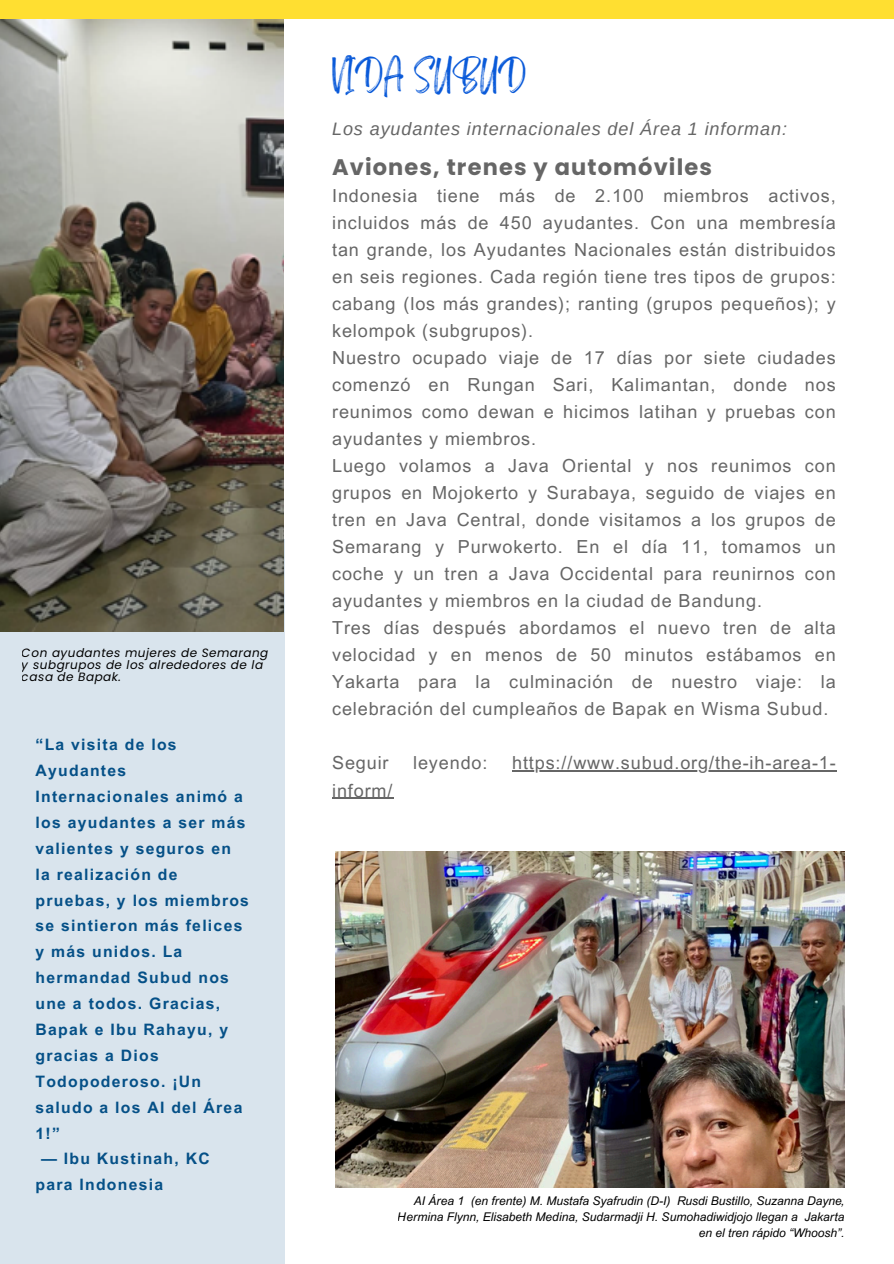
<style>
.page{position:relative;width:894px;height:1264px;background:#fff}
.page>*{position:absolute;margin:0;border:0;box-sizing:border-box;transform-origin:0 0}
.t1{font:24px "Brightwall";color:#0a5ad9}
.t2{font:700 22.5px "Poppins";letter-spacing:.05em;color:#666}
.t3{font:18px/27px "Arial MT Pro";letter-spacing:.05em;color:#666}
.t4{font:italic 18px "Arimo";letter-spacing:.05em;color:#666}
.t5{font:700 15.75px/26px "Arial MT Pro";letter-spacing:.08em;color:#055087}
.t6{font:italic 12px/16px "Arial MT Pro";color:#000;text-align:right}
.t7{font:italic 12px/12px "Poppins";letter-spacing:.04em;color:#000}
</style>
<div class="page">
<div style="left:0;top:540px;width:284px;height:723px;background:#d9e4ed"></div>
<div style="left:0;top:0;width:893px;height:19px;background:#ffdf31"></div>
<img style="left:335px;top:851px;width:509px;height:336px">
<img style="left:0;top:19px;width:283px;height:612px">
<hr style="left:512px;top:770px;width:324px;height:1px;background:#666">
<hr style="left:332px;top:797px;width:61px;height:1px;background:#666">
<p class="t7" style="left:22px;top:647px;width:248px">Con ayudantes mujeres de Semarang y subgrupos de los alrededores de la casa de Bapak.</p>
<p class="t5" style="left:36px;top:733px;width:215px">“La visita de los<br>Ayudantes<br>Internacionales animó a los ayudantes a ser más valientes y seguros en la realización de pruebas, y los miembros se sintieron más felices y más unidos. La hermandad Subud nos une a todos. Gracias,<br>Bapak e Ibu Rahayu, y gracias a Dios<br>Todopoderoso. ¡Un saludo a los AI del Área<br>1!”</p>
<p class="t5" style="left:36px;top:1147px;width:176px;text-indent:6px">— Ibu Kustinah, KC para Indonesia</p>
<h1 class="t1" style="left:332px;top:67px;width:197px">VIDA SUBUD</h1>
<p class="t4" style="left:332px;top:119px;width:456px">Los ayudantes internacionales del Área 1 informan:</p>
<p class="t2" style="left:332px;top:151px;width:381px">Aviones, trenes y automóviles</p>
<p class="t3" style="left:332px;top:184px;width:505px">Indonesia tiene más de 2.100 miembros activos, incluidos más de 450 ayudantes. Con una membresía tan grande, los Ayudantes Nacionales están distribuidos en seis regiones. Cada región tiene tres tipos de grupos: cabang (los más grandes); ranting (grupos pequeños); y kelompok (subgrupos).<br>Nuestro ocupado viaje de 17 días por siete ciudades comenzó en Rungan Sari, Kalimantan, donde nos reunimos como dewan e hicimos latihan y pruebas con ayudantes y miembros.<br>Luego volamos a Java Oriental y nos reunimos con grupos en Mojokerto y Surabaya, seguido de viajes en tren en Java Central, donde visitamos a los grupos de Semarang y Purwokerto. En el día 11, tomamos un coche y un tren a Java Occidental para reunirnos con ayudantes y miembros en la ciudad de Bandung.<br>Tres días después abordamos el nuevo tren de alta velocidad y en menos de 50 minutos estábamos en Yakarta para la culminación de nuestro viaje: la celebración del cumpleaños de Bapak en Wisma Subud.</p>
<p class="t3" style="left:332px;top:752px;width:58px">Seguir</p>
<p class="t3" style="left:413px;top:752px;width:76px">leyendo:</p>
<p class="t3" style="left:512px;top:752px;width:325px">https://www.subud.org/the-ih-area-1-</p>
<p class="t3" style="left:332px;top:779px;width:62px">inform/</p>
<p class="t6" style="left:397px;top:1194px;width:448px">AI Área 1 (en frente) M. Mustafa Syafrudin (D-I) Rusdi Bustillo, Suzanna Dayne,<br>Hermina Flynn, Elisabeth Medina, Sudarmadji H. Sumohadiwidjojo llegan a Jakarta en el tren rápido “Whoosh”.</p>
</div>
